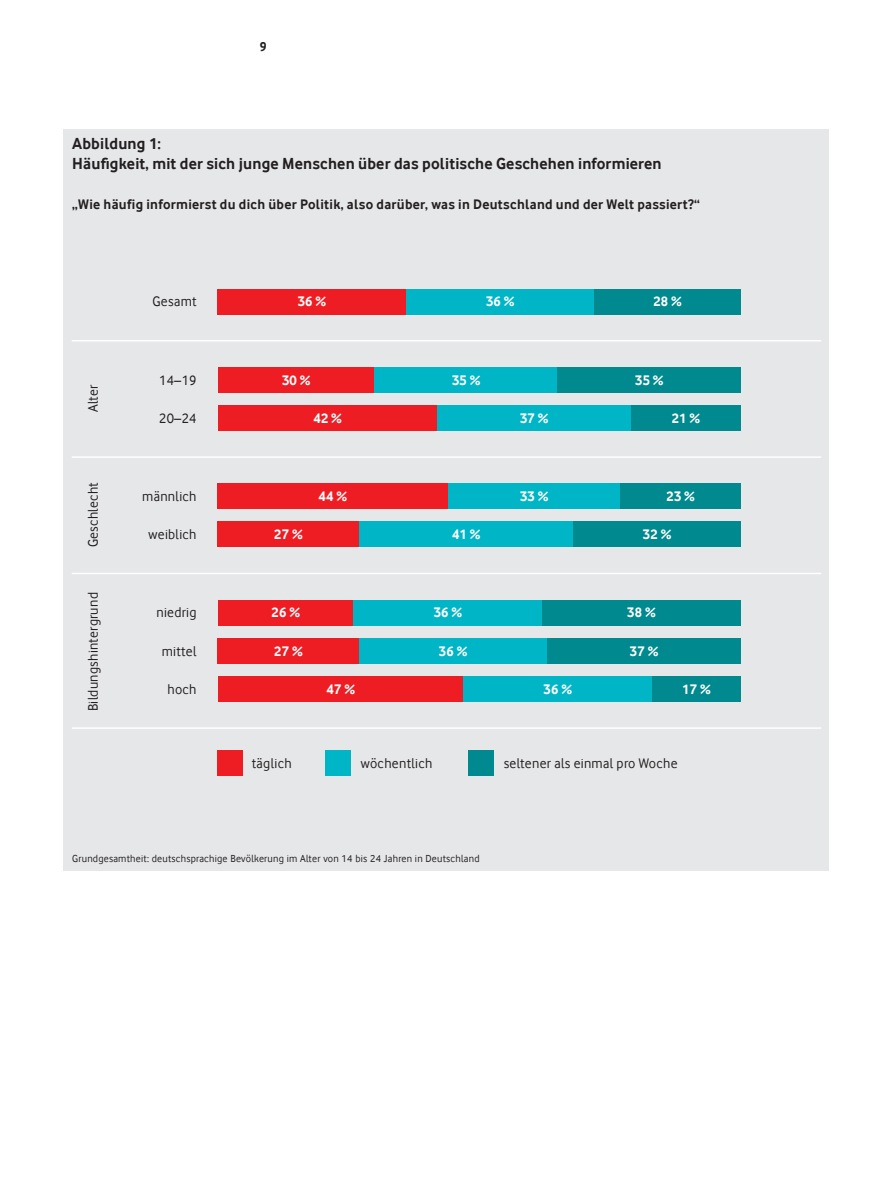
<style>
.page{position:relative;width:893px;height:1191px;background:#fff}
.page>*{position:absolute;margin:0;border:0;box-sizing:border-box;transform-origin:0 0}
.t1{font:700 16.5px/20px "Vodafone Rg";letter-spacing:.01em;color:#231f20}
.t2{font:14.25px "Vodafone Rg";letter-spacing:.02em;color:#231f20}
.t3{font:700 14.25px "Vodafone Rg";letter-spacing:.02em;color:#231f20}
.t4{font:700 14.25px "Vodafone Rg";letter-spacing:.02em;color:#fff}
.t5{font:700 13.5px "Vodafone Rg";color:#231f20}
.t6{font:10.5px "Vodafone Rg";letter-spacing:.02em;color:#231f20}
</style>
<div class="page">
<div style="left:64px;top:129px;width:765px;height:741px;background:#e6e7e9"></div>
<div style="left:218px;top:367px;width:157px;height:25px;background:#ee1d23"></div>
<div style="left:375px;top:367px;width:183px;height:25px;background:#00b5c5"></div>
<div style="left:558px;top:367px;width:183px;height:25px;background:#00898e"></div>
<div style="left:218px;top:405px;width:219px;height:26px;background:#ee1d23"></div>
<div style="left:437px;top:405px;width:194px;height:26px;background:#00b5c5"></div>
<div style="left:631px;top:405px;width:110px;height:26px;background:#00898e"></div>
<div style="left:218px;top:483px;width:230px;height:26px;background:#ee1d23"></div>
<div style="left:448px;top:483px;width:172px;height:26px;background:#00b5c5"></div>
<div style="left:620px;top:483px;width:121px;height:26px;background:#00898e"></div>
<div style="left:218px;top:521px;width:141px;height:26px;background:#ee1d23"></div>
<div style="left:359px;top:521px;width:214px;height:26px;background:#00b5c5"></div>
<div style="left:573px;top:521px;width:168px;height:26px;background:#00898e"></div>
<div style="left:218px;top:600px;width:136px;height:25px;background:#ee1d23"></div>
<div style="left:354px;top:600px;width:188px;height:25px;background:#00b5c5"></div>
<div style="left:542px;top:600px;width:199px;height:25px;background:#00898e"></div>
<div style="left:218px;top:638px;width:141px;height:25px;background:#ee1d23"></div>
<div style="left:359px;top:638px;width:188px;height:25px;background:#00b5c5"></div>
<div style="left:547px;top:638px;width:194px;height:25px;background:#00898e"></div>
<div style="left:218px;top:676px;width:245px;height:26px;background:#ee1d23"></div>
<div style="left:463px;top:676px;width:189px;height:26px;background:#00b5c5"></div>
<div style="left:652px;top:676px;width:89px;height:26px;background:#00898e"></div>
<div style="left:218px;top:750px;width:25px;height:26px;background:#ee1d23"></div>
<div style="left:325px;top:750px;width:26px;height:26px;background:#00b5c5"></div>
<div style="left:469px;top:750px;width:25px;height:26px;background:#00898e"></div>
<hr style="left:72px;top:340px;width:749px;height:1px;background:#fff">
<hr style="left:72px;top:456px;width:749px;height:2px;background:#fff">
<hr style="left:72px;top:573px;width:749px;height:1px;background:#fff">
<hr style="left:72px;top:727px;width:749px;height:2px;background:#fff">
<div style="left:218px;top:289px;width:188px;height:25px;background:#ee1d23"></div>
<div style="left:406px;top:289px;width:188px;height:25px;background:#00b5c5"></div>
<div style="left:594px;top:289px;width:147px;height:25px;background:#00898e"></div>
<p class="t5" style="left:260px;top:39px;width:8px">9</p>
<p class="t1" style="left:72px;top:133px;width:591px">Abbildung 1:<br>Häufigkeit, mit der sich junge Menschen über das politische Geschehen informieren</p>
<p class="t3" style="left:72px;top:196px;width:629px">„Wie häufig informierst du dich über Politik, also darüber, was in Deutschland und der Welt passiert?“</p>
<p class="t2" style="left:85px;top:412px;width:29px;rotate:-90deg">Alter</p>
<p class="t2" style="left:85px;top:547px;width:67px;rotate:-90deg">Geschlecht</p>
<p class="t2" style="left:85px;top:711px;width:120px;rotate:-90deg">Bildungshintergrund</p>
<p class="t2" style="left:153px;top:294px;width:45px">Gesamt</p>
<p class="t4" style="left:298px;top:293px;width:30px">36 %</p>
<p class="t4" style="left:486px;top:293px;width:30px">36 %</p>
<p class="t4" style="left:653px;top:293px;width:30px">28 %</p>
<p class="t2" style="left:159px;top:372px;width:39px">14–19</p>
<p class="t4" style="left:282px;top:371px;width:30px">30 %</p>
<p class="t4" style="left:452px;top:371px;width:30px">35 %</p>
<p class="t4" style="left:635px;top:371px;width:30px">35 %</p>
<p class="t2" style="left:159px;top:410px;width:39px">20–24</p>
<p class="t4" style="left:313px;top:410px;width:30px">42 %</p>
<p class="t4" style="left:520px;top:410px;width:30px">37 %</p>
<p class="t4" style="left:672px;top:410px;width:30px">21 %</p>
<p class="t2" style="left:142px;top:488px;width:56px">männlich</p>
<p class="t4" style="left:319px;top:488px;width:30px">44 %</p>
<p class="t4" style="left:520px;top:488px;width:30px">33 %</p>
<p class="t4" style="left:666px;top:488px;width:30px">23 %</p>
<p class="t2" style="left:149px;top:526px;width:49px">weiblich</p>
<p class="t4" style="left:274px;top:526px;width:30px">27 %</p>
<p class="t4" style="left:452px;top:526px;width:30px">41 %</p>
<p class="t4" style="left:643px;top:526px;width:30px">32 %</p>
<p class="t2" style="left:156px;top:604px;width:42px">niedrig</p>
<p class="t4" style="left:272px;top:604px;width:30px">26 %</p>
<p class="t4" style="left:434px;top:604px;width:30px">36 %</p>
<p class="t4" style="left:627px;top:604px;width:30px">38 %</p>
<p class="t2" style="left:162px;top:642px;width:36px">mittel</p>
<p class="t4" style="left:274px;top:642px;width:30px">27 %</p>
<p class="t4" style="left:439px;top:642px;width:30px">36 %</p>
<p class="t4" style="left:630px;top:642px;width:30px">37 %</p>
<p class="t2" style="left:167px;top:681px;width:31px">hoch</p>
<p class="t4" style="left:326px;top:681px;width:30px">47 %</p>
<p class="t4" style="left:543px;top:681px;width:30px">36 %</p>
<p class="t4" style="left:682px;top:681px;width:30px">17 %</p>
<p class="t2" style="left:252px;top:755px;width:41px">täglich</p>
<p class="t2" style="left:361px;top:755px;width:73px">wöchentlich</p>
<p class="t2" style="left:504px;top:755px;width:175px">seltener als einmal pro Woche</p>
<p class="t6" style="left:72px;top:852px;width:409px">Grundgesamtheit: deutschsprachige Bevölkerung im Alter von 14 bis 24 Jahren in Deutschland</p>
</div>
